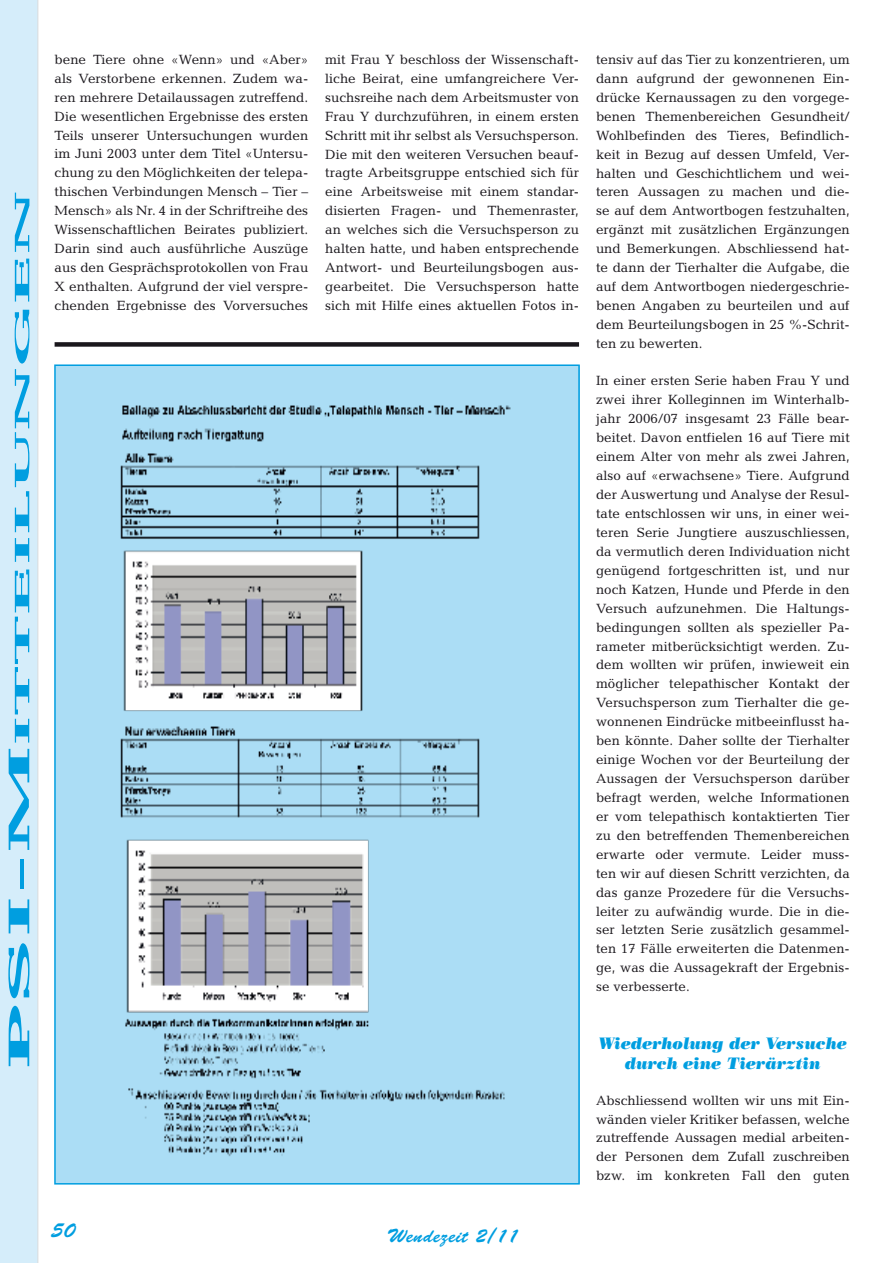
<style>
.page{position:relative;width:893px;height:1263px;background:#fff}
.page>*{position:absolute;margin:0;border:0;box-sizing:border-box;transform-origin:0 0}
.t1{font:700 21.15px "Candida";color:#009ee0;scale:3.57 1}
.t2{font:21px "Brush Script";color:#009ee0}
.t3{font:19.5px "Brush Script";letter-spacing:.025em;color:#009ee0}
.t4{font:italic 16.5px/19.8px "Poster Bodoni BT";color:#009ee0;text-align:center}
.t5{font:13.5px/18.9px "Candida";color:#1a171c;text-align:justify}
.s1{font-size:30.3px}
</style>
<div class="page">
<div style="left:55px;top:365px;width:524px;height:819px;background:#abddf5"></div>
<img style="left:120px;top:405px;width:391px;height:752px">
<div style="left:55px;top:342px;width:524px;height:5px;background:#1a171c"></div>
<div style="left:0;top:0;width:38px;height:1263px;background:#d5edfa"></div>
<h1 class="t1" style="left:10px;top:1069px;width:248px;rotate:-90deg"><span class="s1">PSI-M</span>itteilungen</h1>
<p class="t5" style="left:55px;top:50px;width:255px">bene Tiere ohne «Wenn» und «Aber» als Verstorbene erkennen. Zudem wa&shy;ren mehrere Detailaussagen zutreffend.<br>Die wesentlichen Ergebnisse des ersten Teils unserer Untersuchungen wurden im Juni 2003 unter dem Titel «Untersu&shy;chung zu den Möglichkeiten der telepa&shy;thischen Verbindungen Mensch – Tier – Mensch» als Nr. 4 in der Schriftreihe des Wissenschaftlichen Beirates publiziert.<br>Darin sind auch ausführliche Auszüge aus den Gesprächsprotokollen von Frau X enthalten. Aufgrund der viel verspre&shy;chenden Ergebnisse des Vorversuches</p>
<p class="t5" style="left:325px;top:50px;width:255px">mit Frau Y beschloss der Wissenschaft&shy;liche Beirat, eine umfangreichere Ver&shy;suchsreihe nach dem Arbeitsmuster von Frau Y durchzuführen, in einem ersten Schritt mit ihr selbst als Versuchsperson.<br>Die mit den weiteren Versuchen beauf&shy;tragte Arbeitsgruppe entschied sich für eine Arbeitsweise mit einem standar&shy;disierten Fragen- und Themenraster, an welches sich die Versuchsperson zu halten hatte, und haben entsprechende Antwort- und Beurteilungsbogen aus&shy;gearbeitet. Die Versuchsperson hatte sich mit Hilfe eines aktuellen Fotos in-</p>
<p class="t5" style="left:596px;top:50px;width:255px">tensiv auf das Tier zu konzentrieren, um dann aufgrund der gewonnenen Ein&shy;drücke Kernaussagen zu den vorgege&shy;benen Themenbereichen Gesundheit/ Wohlbefinden des Tieres, Befindlich&shy;keit in Bezug auf dessen Umfeld, Ver&shy;halten und Geschichtlichem und wei&shy;teren Aussagen zu machen und die&shy;se auf dem Antwortbogen festzuhalten, ergänzt mit zusätzlichen Ergänzungen und Bemerkungen. Abschliessend hat&shy;te dann der Tierhalter die Aufgabe, die auf dem Antwortbogen niedergeschrie&shy;benen Angaben zu beurteilen und auf dem Beurteilungsbogen in 25 %-Schrit&shy;ten zu bewerten.</p>
<p class="t5" style="left:596px;top:371px;width:255px">In einer ersten Serie haben Frau Y und zwei ihrer Kolleginnen im Winterhalb&shy;jahr 2006/07 insgesamt 23 Fälle bear&shy;beitet. Davon entfielen 16 auf Tiere mit einem Alter von mehr als zwei Jahren, also auf «erwachsene» Tiere. Aufgrund der Auswertung und Analyse der Resul&shy;tate entschlossen wir uns, in einer wei&shy;teren Serie Jungtiere auszuschliessen, da vermutlich deren Individuation nicht genügend fortgeschritten ist, und nur noch Katzen, Hunde und Pferde in den Versuch aufzunehmen. Die Haltungs&shy;bedingungen sollten als spezieller Pa&shy;rameter mitberücksichtigt werden. Zu&shy;dem wollten wir prüfen, inwieweit ein möglicher telepathischer Kontakt der Versuchsperson zum Tierhalter die ge&shy;wonnenen Eindrücke mitbeeinflusst ha&shy;ben könnte. Daher sollte der Tierhalter einige Wochen vor der Beurteilung der Aussagen der Versuchsperson darüber befragt werden, welche Informationen er vom telepathisch kontaktierten Tier zu den betreffenden Themenbereichen erwarte oder vermute. Leider muss&shy;ten wir auf diesen Schritt verzichten, da das ganze Prozedere für die Versuchs&shy;leiter zu aufwändig wurde. Die in die&shy;ser letzten Serie zusätzlich gesammel&shy;ten 17 Fälle erweiterten die Datenmen&shy;ge, was die Aussagekraft der Ergebnis&shy;se verbesserte.</p>
<h2 class="t2" style="left:51px;top:1218px;width:26px">50</h2>
<h3 class="t3" style="left:387px;top:1224px;width:133px">Wendezeit 2/11</h3>
<p class="t4" style="left:599px;top:1033px;width:250px">Wiederholung der Versuche durch eine Tierärztin</p>
<p class="t5" style="left:596px;top:1090px;width:255px">Abschliessend wollten wir uns mit Ein&shy;wänden vieler Kritiker befassen, welche zutreffende Aussagen medial arbeiten&shy;der Personen dem Zufall zuschreiben bzw. im konkreten Fall den guten</p>
</div>
